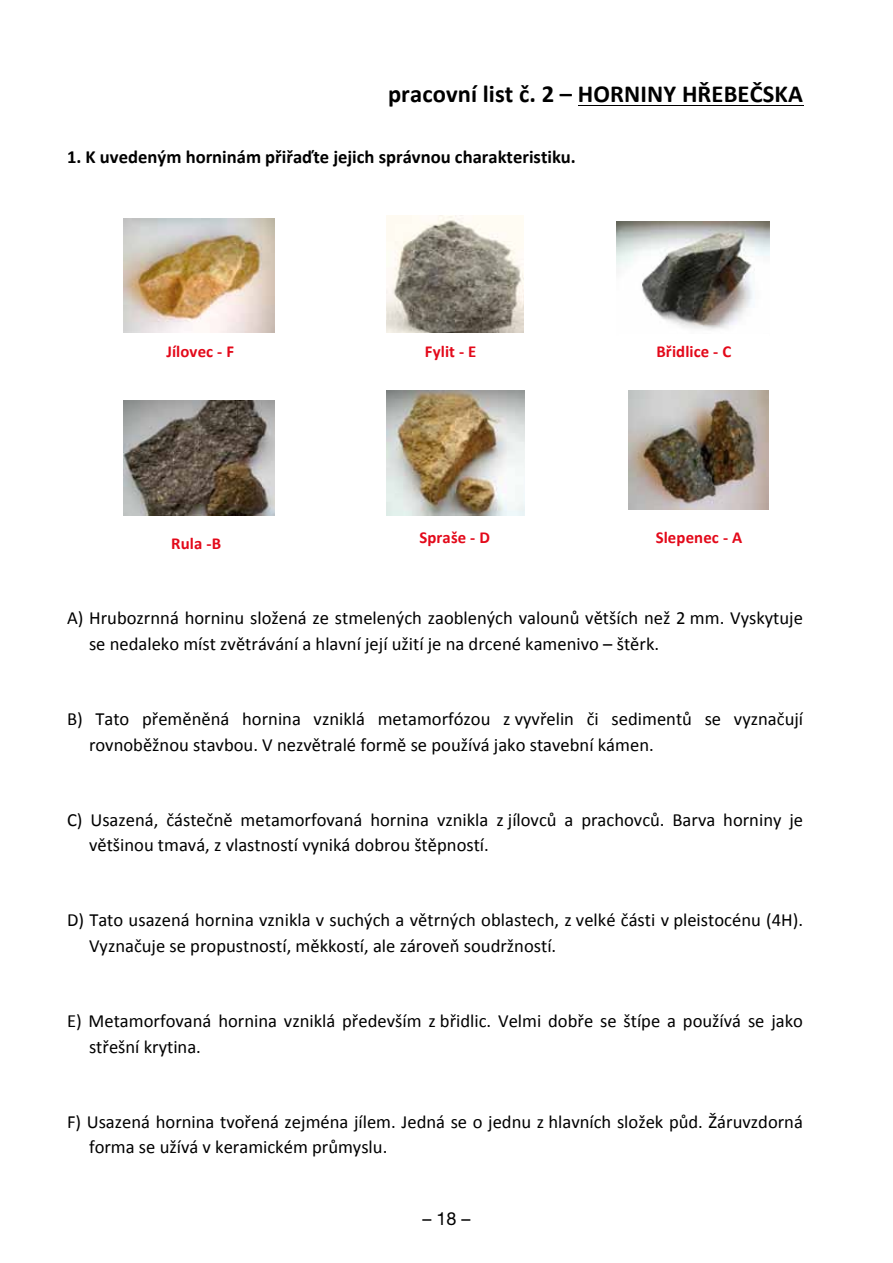
<style>
.page{position:relative;width:893px;height:1263px;background:#fff}
.page>*{position:absolute;margin:0;border:0;box-sizing:border-box;transform-origin:0 0}
.t1{font:700 24.6px "Calibri";letter-spacing:.005em;color:#000}
.t2{font:18.6px/25.7px "Calibri";color:#000}
.t3{font:700 18.6px "Calibri";color:#000}
.t4{font:18px "Helvetica Neue LT Pro";color:#000}
.t5{font:700 16.8px "Calibri";letter-spacing:.01em;color:#e3091a}
</style>
<div class="page">
<img style="left:386px;top:216px;width:137px;height:116px">
<img style="left:123px;top:401px;width:152px;height:115px">
<img style="left:616px;top:222px;width:153px;height:108px">
<img style="left:628px;top:390px;width:141px;height:119px">
<img style="left:386px;top:390px;width:139px;height:126px">
<img style="left:123px;top:218px;width:152px;height:114px">
<hr style="left:578px;top:105px;width:225px;height:1px;background:#000">
<h1 class="t1" style="left:388px;top:79px;width:416px">pracovní list č. 2 – HORNINY HŘEBEČSKA</h1>
<p class="t3" style="left:67px;top:146px;width:510px">1. K uvedeným horninám přiřaďte jejich správnou charakteristiku.</p>
<p class="t5" style="left:166px;top:341px;width:69px">Jílovec --‐ F</p>
<p class="t5" style="left:425px;top:341px;width:53px">Fylit --‐ E</p>
<p class="t5" style="left:656px;top:341px;width:76px">Břidlice --‐ C</p>
<p class="t5" style="left:171px;top:533px;width:51px">Rula --‐B</p>
<p class="t5" style="left:419px;top:527px;width:72px">Spraše --‐ D</p>
<p class="t5" style="left:656px;top:527px;width:88px">Slepenec --‐ A</p>
<p class="t2" style="left:89px;top:604px;width:715px;text-indent:-22px">A) Hrubozrnná horninu složená ze stmelených zaoblených valounů větších než 2 mm. Vyskytuje se nedaleko míst zvětrávání a hlavní její užití je na drcené kamenivo – štěrk.</p>
<p class="t2" style="left:89px;top:705px;width:716px;line-height:26.1px;text-indent:-22px">B) Tato přeměněná hornina vzniklá metamorfózou z vyvřelin či sedimentů se vyznačují rovnoběžnou stavbou. V nezvětralé formě se používá jako stavební kámen.</p>
<p class="t2" style="left:89px;top:806px;width:716px;text-indent:-22px">C) Usazená, částečně metamorfovaná hornina vznikla z jílovců a prachovců. Barva horniny je většinou tmavá, z vlastností vyniká dobrou štěpností.</p>
<p class="t2" style="left:89px;top:907px;width:716px;text-indent:-22px">D) Tato usazená hornina vznikla v suchých a větrných oblastech, z velké části v pleistocénu (4H).<br>Vyznačuje se propustností, měkkostí, ale zároveň soudržností.</p>
<p class="t2" style="left:89px;top:1007px;width:715px;text-indent:-22px">E) Metamorfovaná hornina vzniklá především z břidlic. Velmi dobře se štípe a používá se jako střešní krytina.</p>
<p class="t2" style="left:89px;top:1108px;width:715px;text-indent:-22px">F) Usazená hornina tvořená zejména jílem. Jedná se o jednu z hlavních složek půd. Žáruvzdorná forma se užívá v keramickém průmyslu.</p>
<p class="t4" style="left:422px;top:1208px;width:50px">– 18 –</p>
</div>
